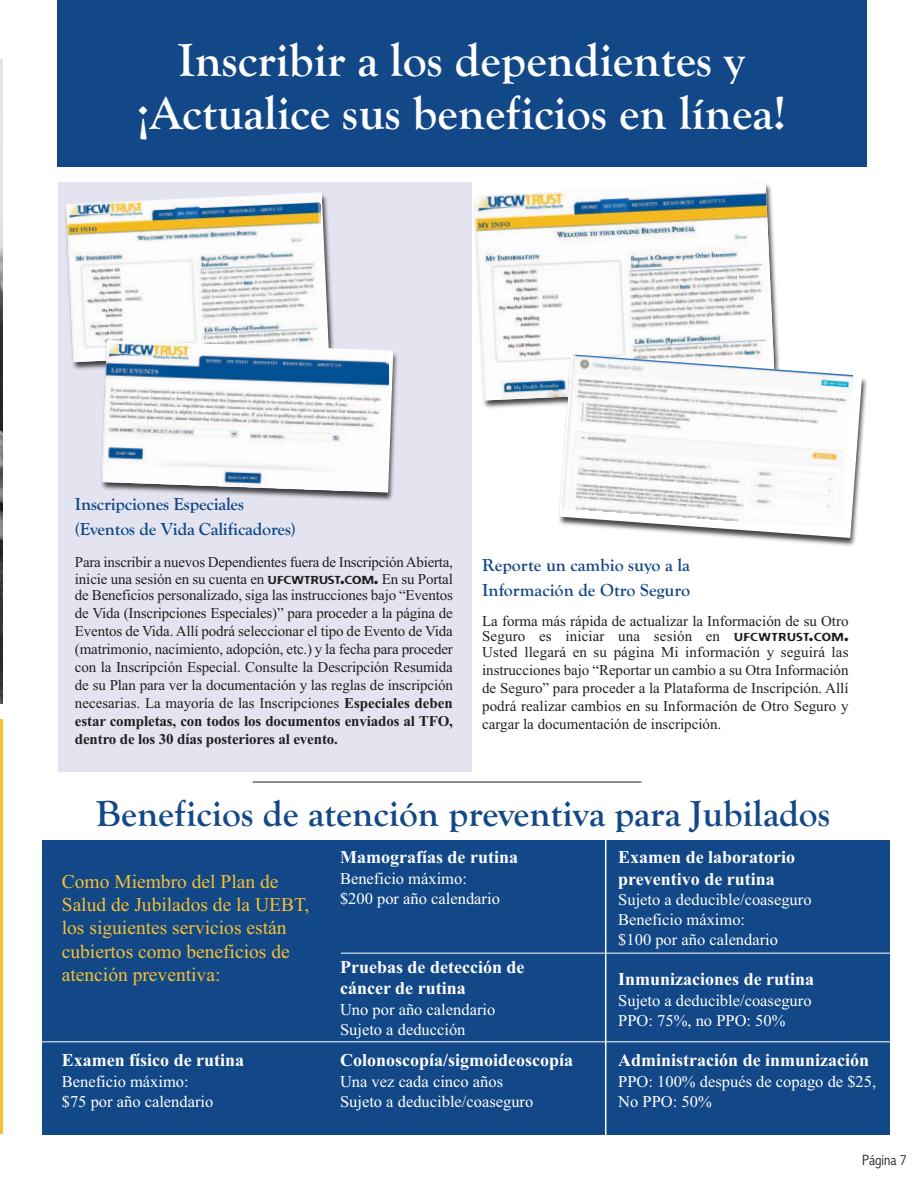
<style>
.page{position:relative;width:918px;height:1188px;background:#fff}
.page>*{position:absolute;margin:0;border:0;box-sizing:border-box;transform-origin:0 0}
.t1{font:700 48px/53.1px "Goudy Old Style T";color:#fff;text-align:center}
.t2{font:700 37.5px "Goudy Old Style T";color:#124888}
.t3{font:19.5px/23.4px "Times New Roman";color:#f7c030}
.t4{font:700 18px/21.6px "Times New Roman";color:#fff}
.t5{font:700 18px/24.5px "Goudy Old Style T";letter-spacing:-.01em;color:#124888}
.t6{font:16.5px/19.8px "Times New Roman";color:#fff}
.t7{font:15px/17.7px "Times New Roman";color:#231f20;text-align:justify}
.t8{font:300 condensed 15px "Abadi";color:#231f20}
.s1{font-family:"Flexure";font-size:11.25px}
.s2{font-family:"Flexure"}
.s3{font-weight:700}
</style>
<div class="page">
<div style="left:58px;top:0;width:809px;height:167px;background:#124888"></div>
<hr style="left:253px;top:782px;width:388px;height:1px;background:#231f20">
<hr style="left:0;top:720px;width:3px;height:414px;background:#f7c030">
<img style="left:0;top:60px;width:3px;height:644px">
<div style="left:58px;top:182px;width:413px;height:590px;background:#e3e4ef"></div>
<img style="left:65px;top:192px;width:269px;height:178px">
<img style="left:66px;top:193px;width:261px;height:169px">
<img style="left:471px;top:182px;width:308px;height:230px">
<img style="left:475px;top:182px;width:300px;height:219px">
<img style="left:553px;top:349px;width:314px;height:197px">
<svg style="left:559px;top:354px;width:303px;height:184px"></svg>
<img style="left:563px;top:354px;width:291px;height:173px">
<img style="left:96px;top:335px;width:302px;height:166px">
<svg style="left:102px;top:340px;width:291px;height:153px"></svg>
<img style="left:102px;top:340px;width:287px;height:151px">
<div style="left:42px;top:840px;width:848px;height:294px;background:#124888"></div>
<hr style="left:22px;top:1041px;width:882px;height:1px;background:#fff">
<hr style="left:341px;top:953px;width:577px;height:1px;background:#fff">
<hr style="left:605px;top:840px;width:1px;height:348px;background:#fff">
<h1 class="t1" style="left:136px;top:33px;width:652px">Inscribir a los dependientes y ¡Actualice sus beneficios en línea!</h1>
<p class="t5" style="left:75px;top:492px;width:223px">Inscripciones Especiales (Eventos de Vida Calificadores)</p>
<p class="t7" style="left:75px;top:553px;width:379px">Para inscribir a nuevos Dependientes fuera de InscripciónAbierta, inicie una sesión en su cuenta en <span class="s1">UFCWTRUST</span><span class="s2">.</span><span class="s1">COM</span><span class="s2">.</span> En su Portal de Beneficios personalizado, siga las instrucciones bajo “Eventos de Vida (Inscripciones Especiales)” para proceder a la página de Eventos de Vida. Allí podrá seleccionar el tipo de Evento de Vida (matrimonio, nacimiento, adopción, etc.) y la fecha para proceder con la Inscripción Especial. Consulte la Descripción Resumida de su Plan para ver la documentación y las reglas de inscripción necesarias. La mayoría de las Inscripciones <span class="s3">Especiales deben estar completas, con todos los documentos enviados al TFO, dentro de los 30 días posteriores al evento.</span></p>
<p class="t5" style="left:482px;top:553px;width:210px">Reporte un cambio suyo a la<br>Información de Otro Seguro</p>
<p class="t7" style="left:482px;top:613px;width:368px;line-height:14.9px">La forma más rápida de actualizar la Información de su Otro<br>Seguro es iniciar una sesión en <span class="s1">UFCWTRUST</span><span class="s2">.</span><span class="s1">COM</span><span class="s2">.</span></p>
<p class="t7" style="left:482px;top:643px;width:368px">Usted llegará en su página Mi información y seguirá las instrucciones bajo “Reportar un cambio a su Otra Información de Seguro” para proceder a la Plataforma de Inscripción. Allí podrá realizar cambios en su Información de Otro Seguro y cargar la documentación de inscripción.</p>
<h2 class="t2" style="left:96px;top:791px;width:736px">Beneficios de atención preventiva para Jubilados</h2>
<h3 class="t3" style="left:62px;top:869px;width:249px">Como Miembro del Plan de<br>Salud de Jubilados de la UEBT, los siguientes servicios están cubiertos como beneficios de atención preventiva:</h3>
<p class="t4" style="left:62px;top:1049px;width:184px">Examen físico de rutina</p>
<p class="t6" style="left:62px;top:1072px;width:153px">Beneficio máximo: $75 por año calendario</p>
<p class="t4" style="left:340px;top:846px;width:179px">Mamografías de rutina</p>
<p class="t6" style="left:340px;top:868px;width:161px">Beneficio máximo: $200 por año calendario</p>
<p class="t4" style="left:340px;top:956px;width:186px">Pruebas de detección de cáncer de rutina</p>
<p class="t6" style="left:340px;top:1000px;width:157px">Uno por año calendario<br>Sujeto a deducción</p>
<p class="t4" style="left:340px;top:1049px;width:235px">Colonoscopía/sigmoideoscopía</p>
<p class="t6" style="left:340px;top:1072px;width:195px">Una vez cada cinco años<br>Sujeto a deducible/coaseguro</p>
<p class="t4" style="left:618px;top:846px;width:178px">Examen de laboratorio preventivo de rutina</p>
<p class="t6" style="left:618px;top:890px;width:195px">Sujeto a deducible/coaseguro<br>Beneficio máximo:<br>$100 por año calendario</p>
<p class="t4" style="left:618px;top:968px;width:198px">Inmunizaciones de rutina</p>
<p class="t6" style="left:618px;top:991px;width:195px">Sujeto a deducible/coaseguro<br>PPO: 75%, no PPO: 50%</p>
<p class="t4" style="left:618px;top:1049px;width:253px">Administración de inmunización</p>
<p class="t6" style="left:618px;top:1072px;width:260px">PPO: 100% después de copago de $25,<br>No PPO: 50%</p>
<p class="t8" style="left:862px;top:1151px;width:46px">Página 7</p>
</div>
